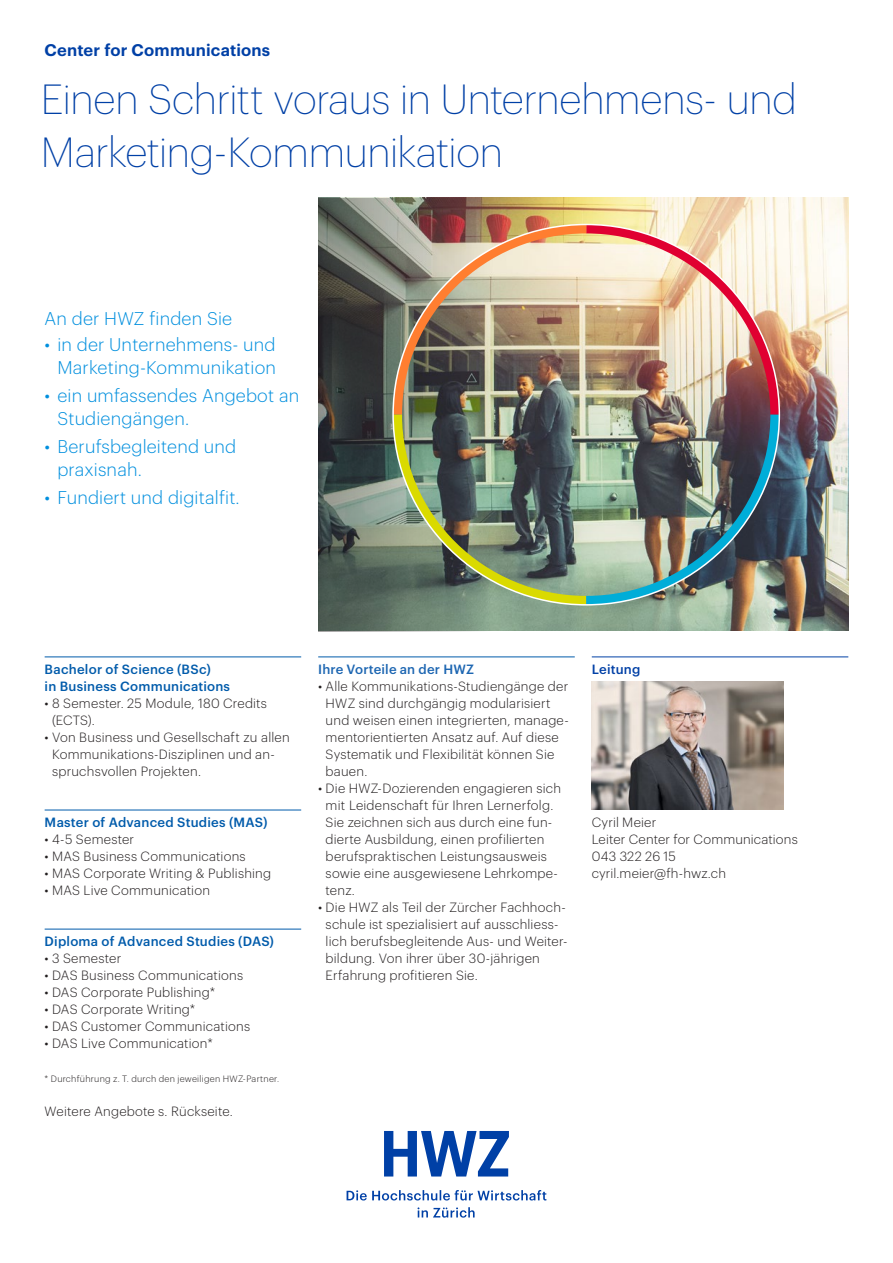
<style>
.page{position:relative;width:893px;height:1263px;background:#fff}
.page>*{position:absolute;margin:0;border:0;box-sizing:border-box;transform-origin:0 0}
.t1{font:200 41.25px/52.5px "Graphik";letter-spacing:-.01em;color:#0040a6}
.t2{font:300 18px/23.2px "Graphik";letter-spacing:.01em;color:#008fde}
.t3{font:600 16.5px "Graphik";letter-spacing:.01em;color:#0040a6}
.t4{font:300 13.2px/17px "Graphik";letter-spacing:.015em;color:#231f20}
.t5{font:500 13.2px/17px "Graphik";letter-spacing:.02em;color:#015bab}
.t6{font:500 13.2px "Graphik";letter-spacing:.01em;color:#1d66b2}
.t7{font:500 13.2px "Graphik";letter-spacing:.015em;color:#0040a6}
.t8{font:300 9px "Graphik";letter-spacing:.03em;color:#231f20}
</style>
<div class="page">
<svg style="left:384px;top:1131px;width:125px;height:45px"></svg>
<svg style="left:417px;top:1207px;width:58px;height:10px"></svg>
<svg style="left:347px;top:1190px;width:199px;height:10px"></svg>
<img style="left:490px;top:198px;width:358px;height:433px">
<hr style="left:45px;top:657px;width:256px;height:1px;background:#015bab">
<hr style="left:45px;top:810px;width:256px;height:1px;background:#015bab">
<hr style="left:45px;top:929px;width:256px;height:1px;background:#015bab">
<hr style="left:318px;top:657px;width:257px;height:1px;background:#015bab">
<hr style="left:592px;top:657px;width:256px;height:1px;background:#0040a6">
<svg style="left:318px;top:198px;width:172px;height:433px;background:#535a54"></svg>
<img style="left:592px;top:681px;width:192px;height:128px">
<img style="left:389px;top:220px;width:395px;height:389px">
<p class="t3" style="left:45px;top:38px;width:227px">Center for Communications</p>
<h1 class="t1" style="left:41px;top:70px;width:758px">Einen Schritt voraus in Unternehmens- und<br>Marketing-Kommunikation</h1>
<h2 class="t2" style="left:45px;top:306px;width:189px">An der HWZ finden Sie</h2>
<h2 class="t2" style="left:45px;top:331px;width:233px;text-align:right">• in der Unternehmens- und<br>Marketing-Kommunikation</h2>
<h2 class="t2" style="left:57px;top:382px;width:243px;text-indent:-13px">• ein umfassendes Angebot an<br>Studiengängen.</h2>
<h2 class="t2" style="left:57px;top:433px;width:180px;text-indent:-13px">• Berufsbegleitend und praxisnah.</h2>
<h2 class="t2" style="left:45px;top:484px;width:197px">• Fundiert und digitalfit.</h2>
<p class="t5" style="left:45px;top:660px;width:187px">Bachelor of Science (BSc)<br>in Business Communications</p>
<p class="t4" style="left:52px;top:694px;width:216px;text-indent:-7px">• 8 Semester. 25 Module, 180 Credits (ECTS).</p>
<p class="t4" style="left:52px;top:728px;width:239px;text-indent:-7px">• Von Business und Gesellschaft zu allen<br>Kommunikations-Disziplinen und an&shy;spruchsvollen Projekten.</p>
<p class="t5" style="left:45px;top:813px;width:224px">Master of Advanced Studies (MAS)</p>
<p class="t4" style="left:45px;top:830px;width:91px">• 4-5 Semester</p>
<p class="t4" style="left:45px;top:847px;width:203px">• MAS Business Communications</p>
<p class="t4" style="left:45px;top:864px;width:228px">• MAS Corporate Writing &amp; Publishing</p>
<p class="t4" style="left:45px;top:881px;width:167px">• MAS Live Communication</p>
<p class="t5" style="left:45px;top:932px;width:231px">Diploma of Advanced Studies (DAS)</p>
<p class="t4" style="left:45px;top:949px;width:78px">• 3 Semester</p>
<p class="t4" style="left:45px;top:966px;width:200px">• DAS Business Communications</p>
<p class="t4" style="left:45px;top:983px;width:172px">• DAS Corporate Publishing*</p>
<p class="t4" style="left:45px;top:1000px;width:152px">• DAS Corporate Writing*</p>
<p class="t4" style="left:45px;top:1017px;width:207px">• DAS Customer Communications</p>
<p class="t4" style="left:45px;top:1034px;width:170px">• DAS Live Communication*</p>
<p class="t8" style="left:45px;top:1072px;width:236px">* Durchführung z. T. durch den jeweiligen HWZ-Partner.</p>
<p class="t4" style="left:45px;top:1102px;width:190px">Weitere Angebote s. Rückseite.</p>
<p class="t6" style="left:318px;top:659px;width:157px">Ihre Vorteile an der HWZ</p>
<p class="t4" style="left:326px;top:677px;width:245px;text-indent:-7px">• Alle Kommunikations-Studiengänge der HWZ sind durchgängig modularisiert und weisen einen integrierten, manage&shy;mentorientierten Ansatz auf. Auf diese Systematik und Flexibilität können Sie bauen.</p>
<p class="t4" style="left:326px;top:779px;width:237px;text-indent:-7px">• Die HWZ-Dozierenden engagieren sich mit Leidenschaft für Ihren Lernerfolg.<br>Sie zeichnen sich aus durch eine fun&shy;dierte Ausbildung, einen profilierten berufspraktischen Leistungsausweis sowie eine ausgewiesene Lehrkompe&shy;tenz.</p>
<p class="t4" style="left:326px;top:898px;width:243px;text-indent:-7px">• Die HWZ als Teil der Zürcher Fachhoch&shy;schule ist spezialisiert auf ausschliess&shy;lich berufsbegleitende Aus- und Weiter&shy;bildung. Von ihrer über 30-jährigen Erfahrung profitieren Sie.</p>
<p class="t7" style="left:592px;top:659px;width:50px">Leitung</p>
<p class="t4" style="left:592px;top:813px;width:208px">Cyril Meier<br>Leiter Center for Communications<br>043 322 26 15 cyril.meier@fh-hwz.ch</p>
</div>
